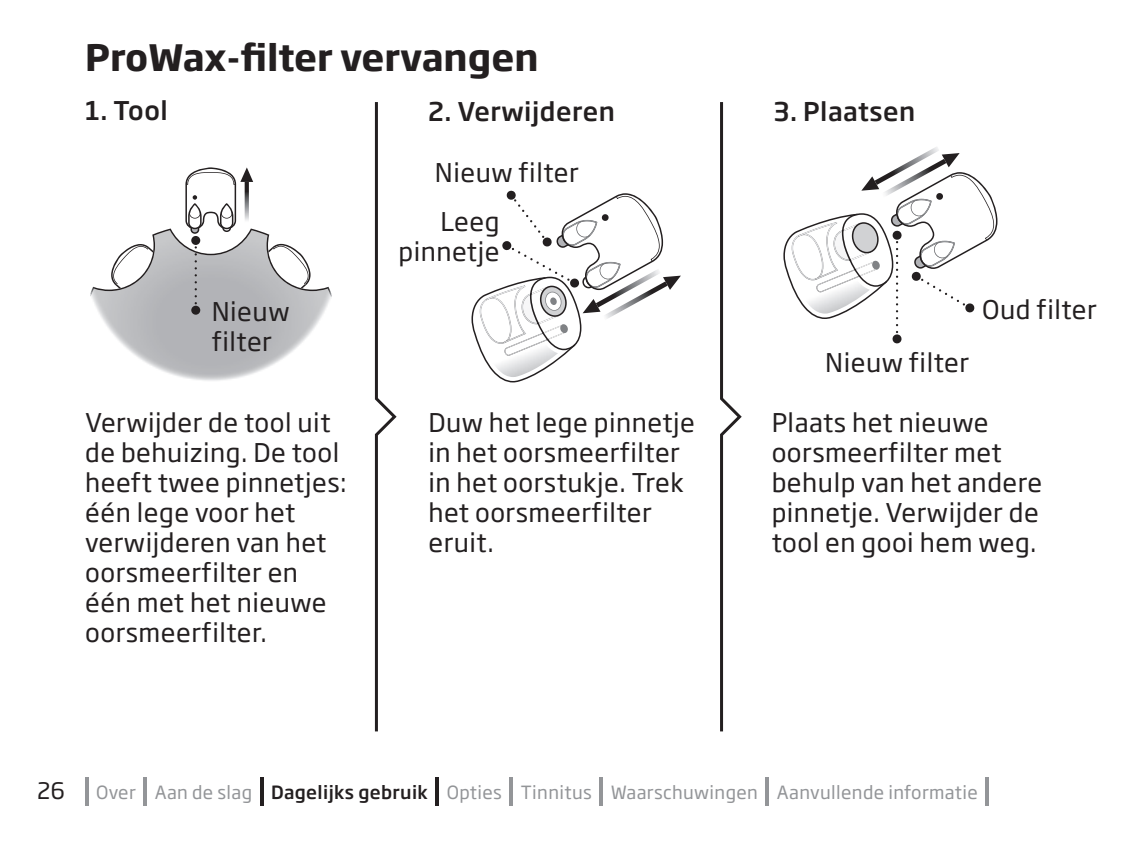
<style>
.page{position:relative;width:1132px;height:842px;background:#fff}
.page>*{position:absolute;margin:0;border:0;box-sizing:border-box;transform-origin:0 0}
.t1{font:700 36px "Soho Gothic Pro";color:#231f20}
.t2{font:25.5px/30px "Soho Gothic Pro";letter-spacing:.02em;color:#231f20}
.t3{font:500 25.5px "Soho Gothic Pro";letter-spacing:.02em;color:#231f20}
.t4{font:22.5px "Soho Gothic Pro";color:#231f20}
.t5{font:18px "Soho Gothic Pro";letter-spacing:.02em;color:#939598}
.s1{font-weight:500;color:#231f20}
</style>
<div class="page">
<img style="left:925px;top:147px;width:14px;height:6px">
<svg style="left:90px;top:167px;width:242px;height:214px"></svg>
<div style="left:191px;top:236px;width:9px;height:9px;background:#231f20;border-radius:50%"></div>
<div style="left:191px;top:306px;width:9px;height:9px;background:#231f20;border-radius:50%"></div>
<svg style="left:375px;top:102px;width:21px;height:629px"></svg>
<svg style="left:720px;top:102px;width:21px;height:629px"></svg>
<svg style="left:471px;top:190px;width:209px;height:192px"></svg>
<svg style="left:569px;top:278px;width:10px;height:10px"></svg>
<svg style="left:501px;top:241px;width:10px;height:10px"></svg>
<svg style="left:783px;top:153px;width:214px;height:191px"></svg>
<hr style="left:85px;top:777px;width:3px;height:28px;background:#939598">
<hr style="left:144px;top:777px;width:3px;height:28px;background:#939598">
<hr style="left:260px;top:777px;width:3px;height:28px;background:#231f20">
<hr style="left:436px;top:777px;width:3px;height:28px;background:#231f20">
<hr style="left:510px;top:777px;width:3px;height:28px;background:#939598">
<hr style="left:599px;top:777px;width:3px;height:28px;background:#939598">
<hr style="left:765px;top:777px;width:3px;height:28px;background:#939598">
<hr style="left:985px;top:777px;width:3px;height:28px;background:#939598">
<h1 class="t1" style="left:85px;top:29px;width:455px">ProWax-filter vervangen</h1>
<p class="t3" style="left:428px;top:91px;width:188px">2. Verwijderen</p>
<p class="t3" style="left:773px;top:91px;width:143px">3. Plaatsen</p>
<p class="t3" style="left:85px;top:91px;width:84px">1. Tool</p>
<p class="t2" style="left:212px;top:295px;width:79px">Nieuw filter</p>
<p class="t2" style="left:434px;top:147px;width:145px;line-height:49.5px">Nieuw filter<br>Leeg</p>
<p class="t2" style="left:398px;top:236px;width:103px">pinnetje</p>
<p class="t2" style="left:824px;top:346px;width:145px">Nieuw filter</p>
<p class="t2" style="left:981px;top:293px;width:116px">Oud filter</p>
<p class="t2" style="left:85px;top:407px;width:263px">Verwijder de tool uit de behuizing. De tool heeft twee pinnetjes: één lege voor het verwijderen van het oorsmeerfilter en één met het nieuwe oorsmeerfilter.</p>
<p class="t2" style="left:428px;top:407px;width:268px">Duw het lege pinnetje in het oorsmeerfilter in het oorstukje. Trek het oorsmeerfilter eruit.</p>
<p class="t2" style="left:771px;top:406px;width:272px">Plaats het nieuwe oorsmeerfilter met behulp van het andere pinnetje. Verwijder de tool en gooi hem weg.</p>
<p class="t4" style="left:37px;top:774px;width:29px">26</p>
<p class="t5" style="left:96px;top:779px;width:883px">Over Aan de slag <span class="s1">Dagelijks gebruik</span> Opties Tinnitus Waarschuwingen Aanvullende informatie</p>
</div>
